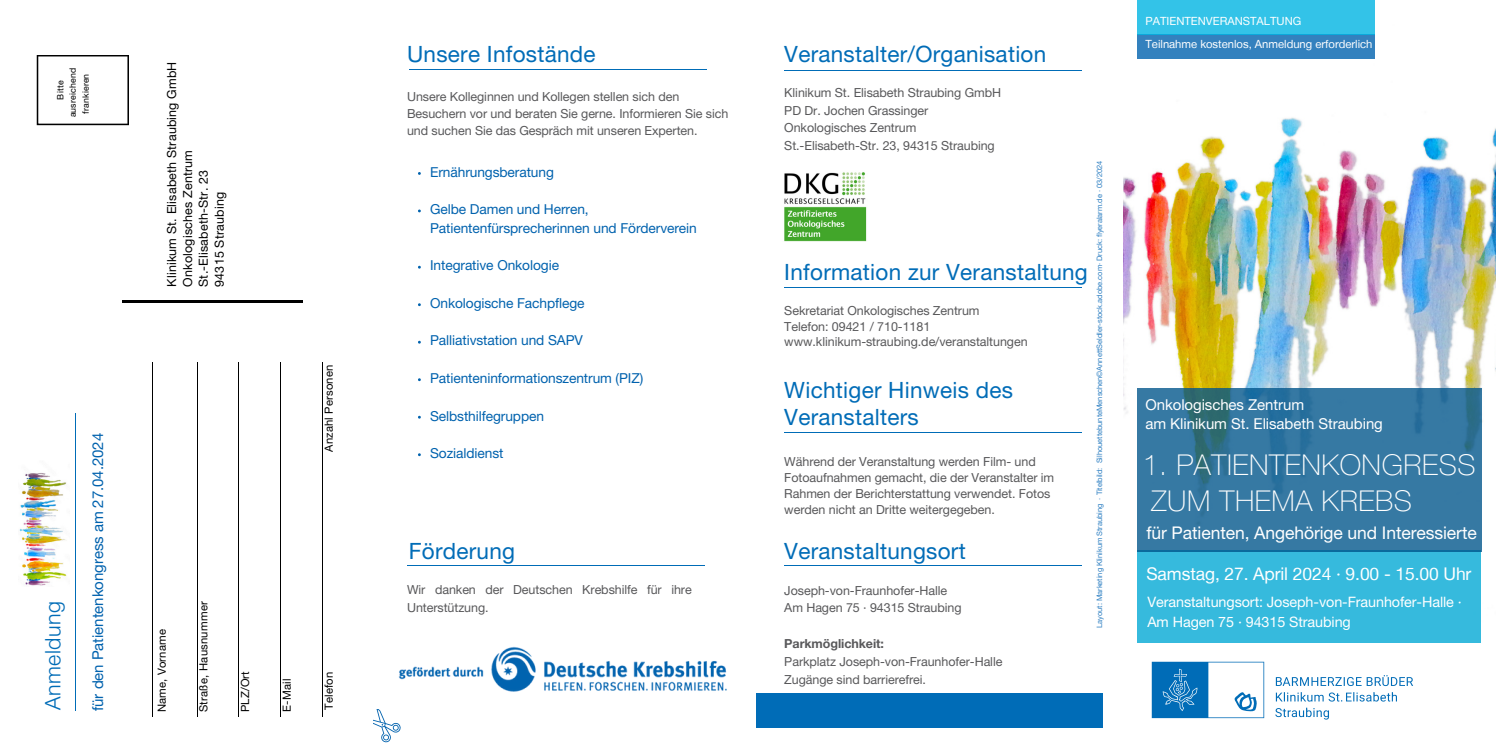
<style>
.page{position:relative;width:1496px;height:751px;background:#fff}
.page>*{position:absolute;margin:0;border:0;box-sizing:border-box;transform-origin:0 0}
.t1{font:100 28.75px/36.5px "Helvetica Neue LT Pro";letter-spacing:.02em;color:#fff}
.t2{font:22.5px/26.2px "Helvetica Neue LT Pro";letter-spacing:.01em;color:#006cb7}
.t3{font:300 21.38px "Helvetica Neue LT Pro";letter-spacing:.02em;color:#006cb7}
.t4{font:17.5px "Helvetica Neue LT Pro";letter-spacing:-.005em;color:#fff}
.t5{font:17.5px "Helvetica Neue LT";letter-spacing:-.005em;color:#fff}
.t6{font:15px/18.8px "Helvetica Neue LT Pro";letter-spacing:-.005em;color:#fff}
.t7{font:15px "Helvetica Neue LT Pro";letter-spacing:-.005em;color:#0062ae}
.t8{font:14.38px/20.6px "Helvetica Neue LT Pro";letter-spacing:-.005em;color:#fff}
.t9{font:13.75px/18.8px "Helvetica Neue LT Pro";letter-spacing:-.005em;color:#0062ae}
.t10{font:12.5px/17.8px "Helvetica Neue LT Pro";letter-spacing:-.005em;color:#58585a}
.t11{font:12.5px/16px "Helvetica Neue LT Pro";letter-spacing:.015em;color:#000}
.t12{font:11.25px "Helvetica Neue LT Pro";letter-spacing:.015em;color:#000}
.t13{font:11.25px "Helvetica Neue LT";color:#fff}
.t14{font:8.75px "Helvetica Neue LT Pro";letter-spacing:.015em;color:#000}
.t15{font:7.5px "Helvetica Neue LT Pro";letter-spacing:-.005em;color:#2d7fc2}
.s1{font-weight:700}
</style>
<div class="page">
<img style="left:1123px;top:117px;width:372px;height:435px">
<svg style="left:1275px;top:708px;width:53px;height:12px"></svg>
<svg style="left:1275px;top:692px;width:121px;height:10px"></svg>
<svg style="left:1275px;top:675px;width:137px;height:11px"></svg>
<svg style="left:1151px;top:662px;width:113px;height:56px"></svg>
<div style="left:1137px;top:551px;width:344px;height:92px;background:#36badd"></div>
<img style="left:1137px;top:389px;width:344px;height:163px">
<div style="left:756px;top:693px;width:346px;height:35px;background:#006cb7"></div>
<img style="left:784px;top:172px;width:83px;height:70px">
<svg style="left:373px;top:720px;width:28px;height:23px"></svg>
<img style="left:373px;top:647px;width:354px;height:73px">
<div style="left:1137px;top:35px;width:238px;height:24px;background:#3381be"></div>
<svg style="left:37px;top:55px;width:92px;height:70px"></svg>
<hr style="left:153px;top:362px;width:1px;height:354px;background:#000">
<hr style="left:122px;top:300px;width:180px;height:3px;background:#000">
<img style="left:19px;top:473px;width:48px;height:113px">
<hr style="left:76px;top:413px;width:1px;height:297px;background:#006cb7">
<div style="left:1137px;top:0;width:238px;height:35px;background:#33c3e8"></div>
<hr style="left:408px;top:69px;width:298px;height:1px;background:#006cb7">
<hr style="left:784px;top:288px;width:298px;height:1px;background:#006cb7">
<hr style="left:784px;top:70px;width:298px;height:1px;background:#006cb7">
<hr style="left:784px;top:566px;width:298px;height:1px;background:#006cb7">
<hr style="left:784px;top:433px;width:298px;height:1px;background:#006cb7">
<hr style="left:407px;top:565px;width:297px;height:1px;background:#006cb7">
<hr style="left:197px;top:362px;width:1px;height:354px;background:#000">
<hr style="left:238px;top:362px;width:1px;height:354px;background:#000">
<hr style="left:280px;top:362px;width:1px;height:354px;background:#000">
<hr style="left:322px;top:362px;width:1px;height:354px;background:#000">
<h6 class="t14" style="left:57px;top:100px;width:20px;rotate:-90deg">Bitte</h6>
<p class="t14" style="left:70px;top:117px;width:51px;rotate:-90deg">ausreichend</p>
<p class="t14" style="left:82px;top:114px;width:41px;rotate:-90deg">frankieren</p>
<h4 class="t3" style="left:45px;top:710px;width:110px;rotate:-90deg">Anmeldung</h4>
<h1 class="t7" style="left:92px;top:711px;width:280px;rotate:-90deg">für den Patientenkongress am 27.04.2024</h1>
<h5 class="t11" style="left:165px;top:287px;width:227px;rotate:-90deg">Klinikum St. Elisabeth Straubing GmbH<br>Onkologisches Zentrum<br>St.-Elisabeth-Str. 23</h5>
<h5 class="t11" style="left:213px;top:287px;width:96px;rotate:-90deg">94315 Straubing</h5>
<p class="t12" style="left:325px;top:452px;width:89px;rotate:-90deg">Anzahl Personen</p>
<h2 class="t12" style="left:158px;top:712px;width:84px;rotate:-90deg">Name, Vorname</h2>
<h5 class="t12" style="left:199px;top:712px;width:112px;rotate:-90deg">Straße, Hausnummer</h5>
<h2 class="t12" style="left:241px;top:712px;width:42px;rotate:-90deg">PLZ/Ort</h2>
<p class="t12" style="left:283px;top:712px;width:35px;rotate:-90deg">E-Mail</p>
<h3 class="t12" style="left:325px;top:710px;width:40px;rotate:-90deg">Telefon</h3>
<p class="t2" style="left:407px;top:44px;width:190px">Unsere Infostände</p>
<p class="t10" style="left:407px;top:90px;width:323px;line-height:16.9px">Unsere Kolleginnen und Kollegen stellen sich den<br>Besuchern vor und beraten Sie gerne. Informieren Sie sich und suchen Sie das Gespräch mit unseren Experten.</p>
<p class="t9" style="left:430px;top:164px;width:125px">Ernährungsberatung</p>
<p class="t9" style="left:430px;top:202px;width:268px">Gelbe Damen und Herren,<br>Patientenfürsprecherinnen und Förderverein</p>
<p class="t9" style="left:430px;top:258px;width:130px">Integrative Onkologie</p>
<h2 class="t9" style="left:430px;top:296px;width:156px">Onkologische Fachpflege</h2>
<h5 class="t9" style="left:430px;top:333px;width:154px">Palliativstation und SAPV</h5>
<p class="t9" style="left:430px;top:371px;width:215px">Patienteninformationszentrum (PIZ)</p>
<p class="t9" style="left:430px;top:408px;width:115px">Selbsthilfegruppen</p>
<h5 class="t9" style="left:430px;top:446px;width:75px">Sozialdienst</h5>
<p class="t2" style="left:408px;top:541px;width:108px">Förderung</p>
<h2 class="t10" style="left:407px;top:583px;width:286px">Wir danken der Deutschen Krebshilfe für ihre<br>Unterstützung.</h2>
<p class="t2" style="left:784px;top:44px;width:263px">Veranstalter/Organisation</p>
<p class="t10" style="left:784px;top:85px;width:218px">Klinikum St. Elisabeth Straubing GmbH<br>PD Dr. Jochen Grassinger<br>Onkologisches Zentrum<br>St.-Elisabeth-Str. 23, 94315 Straubing</p>
<p class="t2" style="left:784px;top:262px;width:305px">Information zur Veranstaltung</p>
<p class="t10" style="left:784px;top:304px;width:245px;line-height:16px">Sekretariat Onkologisches Zentrum<br>Telefon: 09421 / 710-1181 www.klinikum-straubing.de/veranstaltungen</p>
<p class="t2" style="left:784px;top:380px;width:230px">Wichtiger Hinweis des<br>Veranstalters</p>
<p class="t10" style="left:784px;top:455px;width:271px;line-height:16px">Während der Veranstaltung werden Film- und Fotoaufnahmen gemacht, die der Veranstalter im Rahmen der Berichterstattung verwendet. Fotos werden nicht an Dritte weitergegeben.</p>
<h5 class="t2" style="left:784px;top:541px;width:183px">Veranstaltungsort</h5>
<p class="t10" style="left:784px;top:583px;width:179px">Joseph-von-Fraunhofer-Halle<br>Am Hagen 75 · 94315 Straubing</p>
<h2 class="t10" style="left:784px;top:636px;width:220px"><span class="s1">Parkmöglichkeit:<br></span>Parkplatz Joseph-von-Fraunhofer-Halle<br>Zugänge sind barrierefrei.</h2>
<h2 class="t15" style="left:1096px;top:628px;width:469px;rotate:-90deg">Layout: Marketing Klinikum Straubing · Titelbild: SilhouettebunteMenschen©AnnettSeldler-stock.adobe.com· Druck: flyeralarm.de · 03/2024</h2>
<p class="t13" style="left:1145px;top:17px;width:157px">PATIENTENVERANSTALTUNG</p>
<h5 class="t13" style="left:1145px;top:40px;width:228px">Teilnahme kostenlos, Anmeldung erforderlich</h5>
<h2 class="t6" style="left:1145px;top:398px;width:239px">Onkologisches Zentrum<br>am Klinikum St. Elisabeth Straubing</h2>
<h4 class="t1" style="left:1142px;top:450px;width:334px">1. PATIENTENKONGRESS<br>ZUM THEMA KREBS</h4>
<h3 class="t4" style="left:1146px;top:527px;width:332px">für Patienten, Angehörige und Interessierte</h3>
<p class="t5" style="left:1146px;top:567px;width:326px">Samstag, 27. April 2024 · 9.00 - 15.00 Uhr</p>
<p class="t8" style="left:1147px;top:593px;width:316px">Veranstaltungsort: Joseph-von-Fraunhofer-Halle ·<br>Am Hagen 75 · 94315 Straubing</p>
</div>
